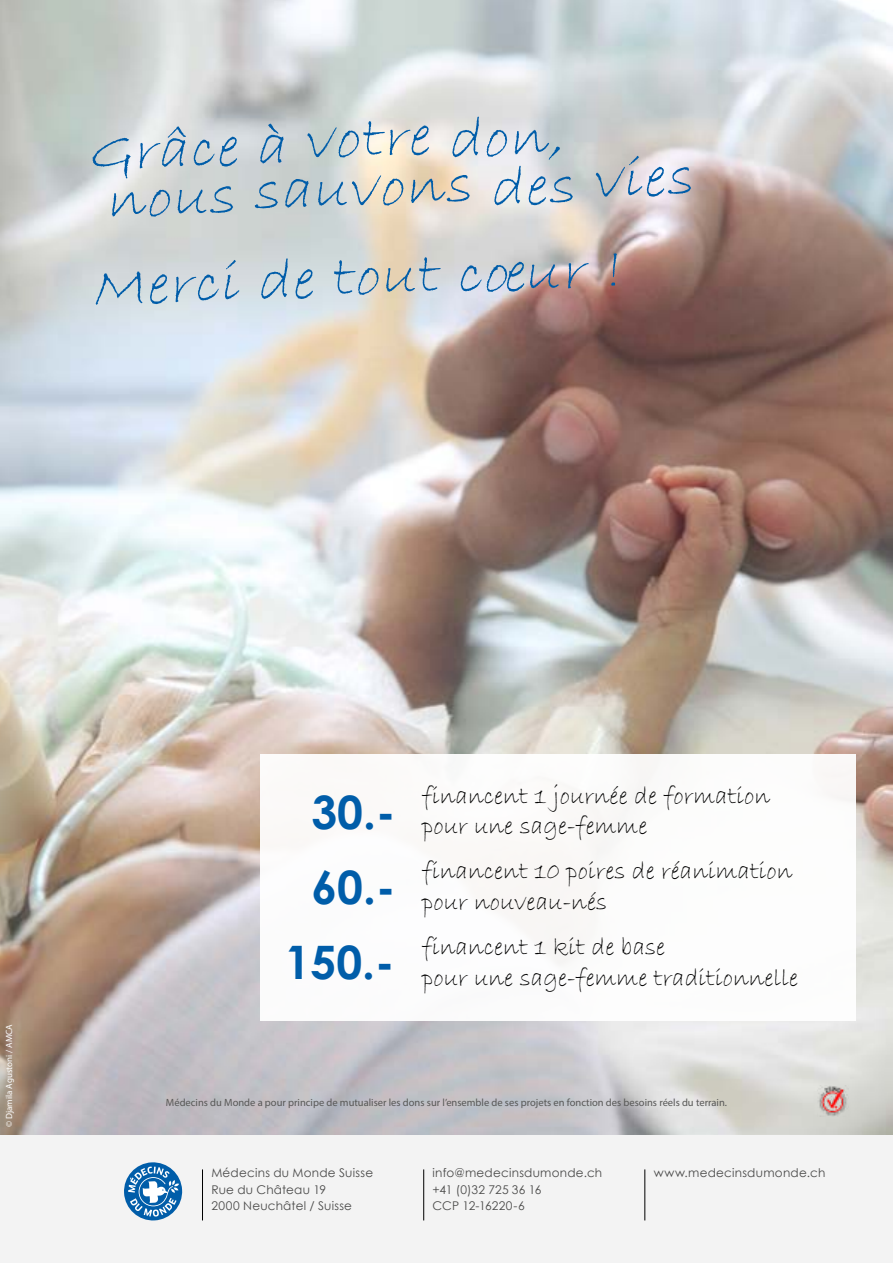
<style>
.page{position:relative;width:893px;height:1263px;background:#fff}
.page>*{position:absolute;margin:0;border:0;box-sizing:border-box;transform-origin:0 0}
.t1{font:58.5px/45px "Bradley Hand ITC";color:#005da9;scale:1.05 1}
.t2{font:700 46.2px "Century Gothic";color:#005da9}
.t3{font:25.35px/30.3px "Bradley Hand ITC";color:#000}
.t4{font:12px/16.6px "Century Gothic";letter-spacing:.02em;color:#4a4a49}
.t5{font:10.5px "Myriad Pro";color:#575756}
.t6{font:9px "Myriad Pro";color:#fff}
.s1{font-size:56.7px}
</style>
<div class="page">
<img style="left:0;top:0;width:893px;height:1135px">
<div style="left:0;top:1135px;width:893px;height:128px;background:#f0f0f0"></div>
<svg style="left:124px;top:1162px;width:59px;height:59px"></svg>
<hr style="left:202px;top:1169px;width:1px;height:51px;background:#000">
<hr style="left:423px;top:1169px;width:1px;height:51px;background:#000">
<hr style="left:645px;top:1169px;width:1px;height:51px;background:#000">
<div style="left:260px;top:754px;width:596px;height:267px;background:#fff"></div>
<img style="left:817px;top:1085px;width:31px;height:31px">
<h1 class="t1" style="left:87px;top:131px;width:577px;rotate:-2deg">Grâce à votre don, nous sauvons <span class="s1">des</span> vies</h1>
<h1 class="t1" style="left:92px;top:266px;width:505px;rotate:-2deg">Merci de tout coeur !</h1>
<p class="t6" style="left:4px;top:1127px;width:104px;rotate:-90deg">© Djamila Agustoni / AMCA</p>
<h2 class="t2" style="left:311px;top:777px;width:85px">30.-</h2>
<h2 class="t2" style="left:311px;top:852px;width:85px">60.-</h2>
<h2 class="t2" style="left:285px;top:927px;width:111px">150.-</h2>
<p class="t3" style="left:422px;top:781px;width:350px">financent 1 journée de formation pour une sage-femme</p>
<p class="t3" style="left:422px;top:857px;width:372px">financent 10 poires de réanimation pour nouveau-nés</p>
<p class="t3" style="left:422px;top:932px;width:378px">financent 1 kit de base<br>pour une sage-femme traditionnelle</p>
<p class="t5" style="left:166px;top:1096px;width:563px">Médecins du Monde a pour principe de mutualiser les dons sur l’ensemble de ses projets en fonction des besoins réels du terrain.</p>
<p class="t4" style="left:211px;top:1164px;width:163px">Médecins du Monde Suisse<br>Rue du Château 19<br>2000 Neuchâtel / Suisse</p>
<p class="t4" style="left:433px;top:1164px;width:171px">info@medecinsdumonde.ch +41 (0)32 725 36 16<br>CCP 12-16220-6</p>
<p class="t4" style="left:654px;top:1164px;width:173px">www.medecinsdumonde.ch</p>
</div>
